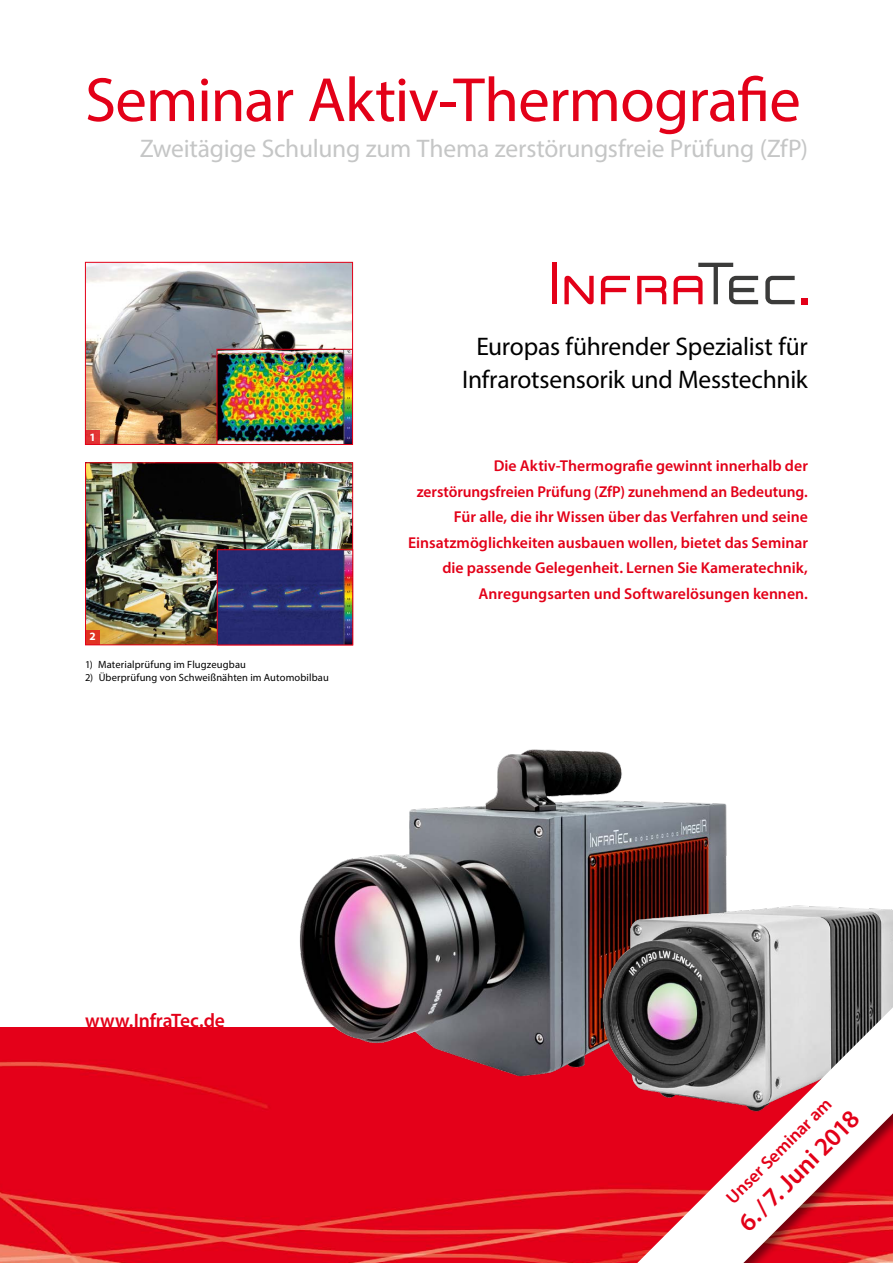
<style>
.page{position:relative;width:893px;height:1263px;background:#fff}
.page>*{position:absolute;margin:0;border:0;box-sizing:border-box;transform-origin:0 0}
.t1{font:63px "Myriad Pro";letter-spacing:-.015em;color:#e30018}
.t2{font:25.5px/33px "Myriad Pro";letter-spacing:-.01em;color:#000;text-align:center}
.t3{font:25.5px "Myriad Pro";letter-spacing:-.01em;color:#c5c6c6}
.t4{font:600 25.5px "Myriad Pro";color:#e30018}
.t5{font:600 19.5px "Myriad Pro";letter-spacing:-.005em;color:#e30018}
.t6{font:600 18px "Myriad Pro";color:#e30018}
.t7{font:600 15.75px/25.5px "Myriad Pro";color:#e30018;text-align:right}
.t8{font:700 11.25px "Myriad Pro";color:#fff}
.t9{font:10.5px "Myriad Pro";letter-spacing:.015em;color:#000}
</style>
<div class="page">
<img style="left:0;top:1027px;width:615px;height:236px">
<img style="left:289px;top:749px;width:438px;height:361px">
<img style="left:578px;top:868px;width:315px;height:267px">
<img style="left:87px;top:264px;width:264px;height:179px">
<div style="left:85px;top:262px;width:268px;height:183px;border:1px solid #e30018"></div>
<img style="left:216px;top:349px;width:137px;height:96px">
<img style="left:87px;top:464px;width:264px;height:179px">
<div style="left:85px;top:462px;width:268px;height:183px;border:1px solid #e30018"></div>
<svg style="left:217px;top:549px;width:136px;height:96px;background:#34306e"></svg>
<div style="left:85px;top:630px;width:15px;height:15px;background:#e03121"></div>
<div style="left:85px;top:430px;width:15px;height:15px;background:#e13333"></div>
<hr style="left:553px;top:263px;width:4px;height:41px;background:#e30018">
<svg style="left:637px;top:276px;width:29px;height:28px"></svg>
<div style="left:801px;top:298px;width:7px;height:6px;background:#e30018"></div>
<svg style="left:601px;top:276px;width:29px;height:28px"></svg>
<svg style="left:765px;top:276px;width:30px;height:28px"></svg>
<svg style="left:674px;top:263px;width:84px;height:41px"></svg>
<svg style="left:564px;top:276px;width:30px;height:28px"></svg>
<div style="left:615px;top:998px;width:278px;height:265px;background:#000;opacity:.5"></div>
<svg style="left:637px;top:1007px;width:256px;height:256px"></svg>
<h1 class="t1" style="left:85px;top:61px;width:717px">Seminar Aktiv-Thermografie</h1>
<h2 class="t3" style="left:140px;top:133px;width:670px">Zweitägige Schulung zum Thema zerstörungsfreie Prüfung (ZfP)</h2>
<p class="t8" style="left:89px;top:429px;width:8px">1</p>
<p class="t8" style="left:89px;top:629px;width:8px">2</p>
<p class="t9" style="left:85px;top:658px;width:162px">1) Materialprüfung im Flugzeugbau</p>
<p class="t9" style="left:85px;top:671px;width:245px">2) Überprüfung von Schweißnähten im Automobilbau</p>
<h2 class="t2" style="left:462px;top:330px;width:347px">Europas führender Spezialist für<br>Infrarotsensorik und Messtechnik</h2>
<p class="t7" style="left:408px;top:453px;width:401px">Die Aktiv-Thermografie gewinnt innerhalb der zerstörungsfreien Prüfung (ZfP) zunehmend an Bedeutung.<br>Für alle, die ihr Wissen über das Verfahren und seine Einsatzmöglichkeiten ausbauen wollen, bietet das Seminar die passende Gelegenheit. Lernen Sie Kameratechnik, Anregungsarten und Softwarelösungen kennen.</p>
<p class="t5" style="left:85px;top:1008px;width:141px">www.InfraTec.de</p>
<p class="t6" style="left:721px;top:1192px;width:142px;rotate:-45deg">Unser Seminar am</p>
<h2 class="t4" style="left:731px;top:1215px;width:160px;rotate:-45deg">6./7. Juni 2018</h2>
</div>
